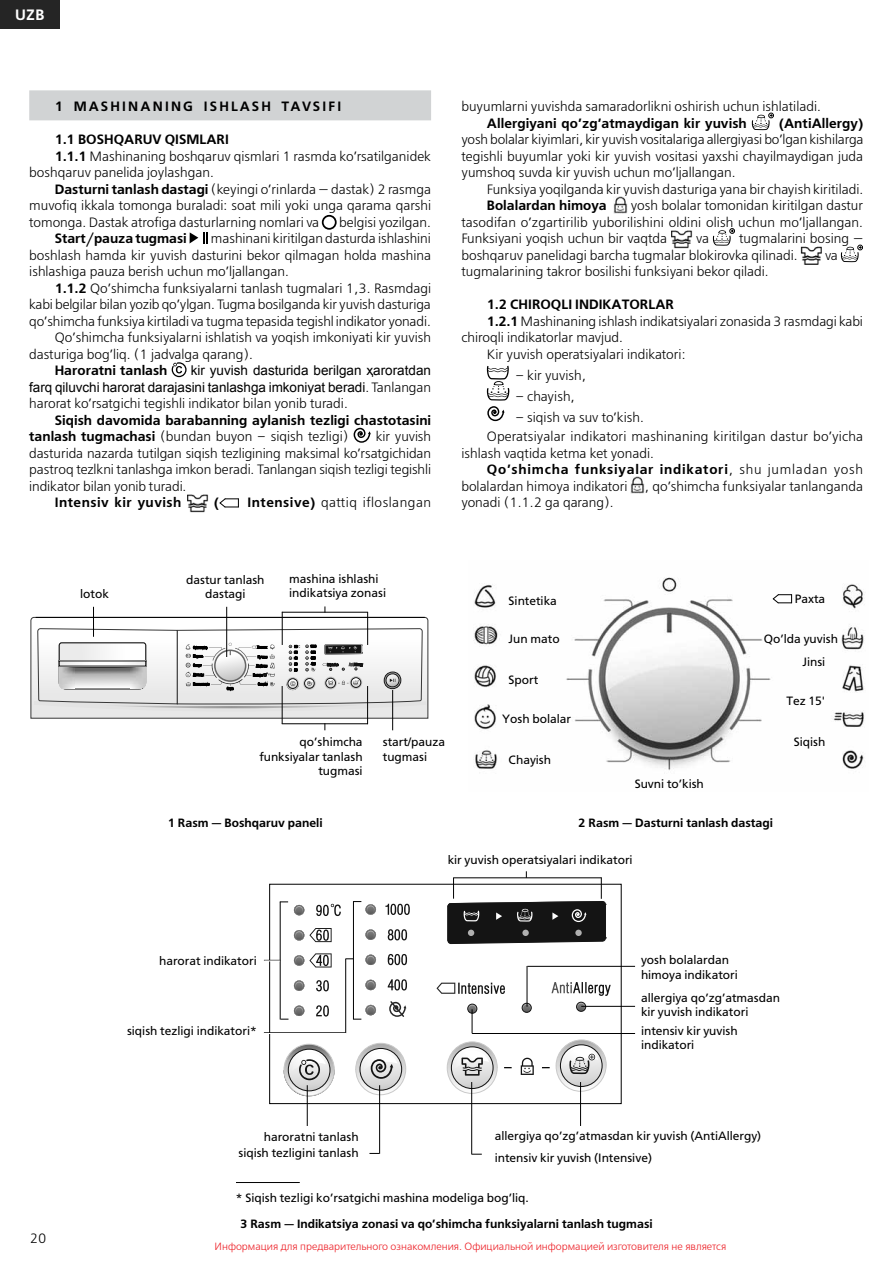
<style>
.page{position:relative;width:893px;height:1263px;background:#fff}
.page>*{position:absolute;margin:0;border:0;box-sizing:border-box;transform-origin:0 0}
.t1{font:15px "Free Set Demi Bold C";color:#fff}
.t2{font:13.5px/16.5px "Free Set Light C";color:#000;text-align:justify}
.t3{font:13.5px "Free Set Demi Bold C";color:#000}
.t4{font:13.5px/16.5px "Arial";letter-spacing:-.005em;color:#000;text-align:right}
.t5{font:13.5px "Free Set Demi Bold C";letter-spacing:.055em;color:#000}
.t6{font:13.5px "Free Set Light C";letter-spacing:.035em;color:#000}
.t7{font:13.5px "Free Set Demi Bold C";letter-spacing:.165em;color:#000}
.t8{font:13.5px "Free Set Demi Bold C";letter-spacing:.035em;color:#000}
.t9{font:12px/14.4px "Free Set C";color:#000}
.t10{font:12px "Free Set Demi Bold C";color:#000}
.t11{font:10.5px "Free Set Light C";color:#ed1d24}
.s1{font-family:"Free Set Demi Bold C"}
.s2{font-family:"Free Set Light C"}
</style>
<div class="page">
<div style="left:0;top:0;width:60px;height:29px;background:#252525"></div>
<div style="left:29px;top:90px;width:402px;height:30px;background:#d1d3d4"></div>
<div style="left:322px;top:215px;width:15px;height:15px;border:2px solid #000;border-radius:50%"></div>
<svg style="left:190px;top:232px;width:18px;height:12px"></svg>
<svg style="left:172px;top:362px;width:15px;height:15px"></svg>
<svg style="left:354px;top:428px;width:17px;height:15px"></svg>
<img style="left:187px;top:494px;width:21px;height:18px">
<svg style="left:219px;top:498px;width:20px;height:10px"></svg>
<hr style="left:236px;top:1182px;width:64px;height:1px;background:#000">
<svg style="left:752px;top:113px;width:22px;height:17px"></svg>
<img style="left:613px;top:196px;width:14px;height:17px">
<img style="left:671px;top:230px;width:21px;height:18px">
<svg style="left:713px;top:228px;width:22px;height:18px"></svg>
<img style="left:801px;top:246px;width:21px;height:19px">
<svg style="left:841px;top:245px;width:22px;height:17px"></svg>
<svg style="left:487px;top:366px;width:22px;height:55px"></svg>
<img style="left:631px;top:477px;width:14px;height:17px">
<hr style="left:471px;top:1082px;width:1px;height:72px;background:#000">
<hr style="left:379px;top:1085px;width:1px;height:69px;background:#000">
<hr style="left:307px;top:1085px;width:1px;height:41px;background:#000">
<hr style="left:580px;top:1082px;width:1px;height:44px;background:#000">
<svg style="left:264px;top:871px;width:347px;height:225px"></svg>
<hr style="left:527px;top:966px;width:108px;height:1px;background:#000">
<hr style="left:581px;top:1006px;width:54px;height:1px;background:#000">
<hr style="left:472px;top:1033px;width:163px;height:1px;background:#000">
<img style="left:473px;top:577px;width:391px;height:194px">
<svg style="left:772px;top:593px;width:20px;height:11px"></svg>
<svg style="left:30px;top:606px;width:399px;height:124px"></svg>
<hr style="left:282px;top:723px;width:86px;height:1px;background:#000">
<hr style="left:282px;top:686px;width:1px;height:38px;background:#000">
<p class="t1" style="left:15px;top:6px;width:31px">UZB</p>
<p class="t7" style="left:55px;top:99px;width:288px">1 MASHINANING ISHLASH TAVSIFI</p>
<p class="t3" style="left:55px;top:132px;width:176px">1.1 BOSHQARUV QISMLARI</p>
<p class="t2" style="left:29px;top:148px;width:403px;text-indent:26px"><span class="s1">1.1.1</span> Mashinaning boshqaruv qismlari 1 rasmda ko’rsatilganidek boshqaruv panelida joylashgan.</p>
<p class="t2" style="left:29px;top:181px;width:403px;text-indent:26px"><span class="s1">Dasturni tanlash dastagi</span> (keyingi o’rinlarda — dastak) 2 rasmga muvofiq ikkala tomonga buraladi: soat mili yoki unga qarama qarshi tomonga. Dastak atrofiga dasturlarning nomlari va</p>
<p class="t2" style="left:339px;top:214px;width:93px">belgisi yozilgan.</p>
<p class="t3" style="left:55px;top:231px;width:133px">Start/pauza tugmasi</p>
<p class="t2" style="left:29px;top:231px;width:403px;text-indent:182px">mashinani kiritilgan dasturda ishlashini boshlash hamda kir yuvish dasturini bekor qilmagan holda mashina ishlashiga pauza berish uchun mo’ljallangan.</p>
<p class="t2" style="left:55px;top:280px;width:378px"><span class="s1">1.1.2</span> Qo’shimcha funksiyalarni tanlash tugmalari 1,3. Rasmdagi</p>
<p class="t2" style="left:29px;top:297px;width:403px">kabi belgilar bilan yozib qo’ylgan. Tugma bosilganda kir yuvish dasturiga</p>
<p class="t2" style="left:29px;top:313px;width:403px">qo’shimcha funksiya kirtiladi va tugma tepasida tegishl indikator yonadi.</p>
<p class="t2" style="left:55px;top:330px;width:378px">Qo’shimcha funksiyalarni ishlatish va yoqish imkoniyati kir yuvish</p>
<p class="t2" style="left:29px;top:346px;width:225px">dasturiga bog’liq. (1 jadvalga qarang).</p>
<p class="t3" style="left:55px;top:363px;width:114px">Haroratni tanlash</p>
<p class="t4" style="left:29px;top:362px;width:403px">kir yuvish dasturida berilgan ҳaroratdan<br>farq qiluvchi harorat darajasini tanlashga imkoniyat beradi<span class="s2">. Tanlangan</span></p>
<p class="t2" style="left:29px;top:396px;width:320px">harorat ko’rsatgichi tegishli indikator bilan yonib turadi.</p>
<p class="t3" style="left:55px;top:412px;width:378px">Siqish davomida barabanning aylanish tezligi chastotasini</p>
<p class="t2" style="left:29px;top:429px;width:321px"><span class="s1">tanlash tugmachasi</span> (bundan buyon – siqish tezligi)</p>
<p class="t2" style="left:29px;top:429px;width:403px;text-indent:347px">kir yuvish dasturida nazarda tutilgan siqish tezligining maksimal ko’rsatgichidan pastroq tezlkni tanlashga imkon beradi. Tanlangan siqish tezligi tegishli indikator bilan yonib turadi.</p>
<p class="t8" style="left:55px;top:495px;width:128px">Intensiv kir yuvish</p>
<p class="t3" style="left:214px;top:495px;width:7px">(</p>
<p class="t6" style="left:247px;top:495px;width:185px"><span class="s1">Intensive)</span> qattiq ifloslangan</p>
<p class="t2" style="left:461px;top:99px;width:361px">buyumlarni yuvishda samaradorlikni oshirish uchun ishlatiladi.</p>
<p class="t3" style="left:487px;top:115px;width:261px">Allergiyani qo’zg’atmaydigan kir yuvish</p>
<p class="t3" style="left:779px;top:115px;width:86px">(AntiAllergy)</p>
<p class="t2" style="left:461px;top:132px;width:404px">yosh bolalar kiyimlari, kir yuvish vositalariga allergiyasi bo’lgan kishilarga tegishli buyumlar yoki kir yuvish vositasi yaxshi chayilmaydigan juda yumshoq suvda kir yuvish uchun mo’ljallangan.</p>
<p class="t2" style="left:487px;top:181px;width:378px">Funksiya yoqilganda kir yuvish dasturiga yana bir chayish kiritiladi.</p>
<p class="t3" style="left:487px;top:198px;width:121px">Bolalardan himoya</p>
<p class="t2" style="left:461px;top:198px;width:403px;text-indent:169px">yosh bolalar tomonidan kiritilgan dastur tasodifan o’zgartirilib yuborilishini oldini olish uchun mo’ljallangan.<br>Funksiyani yoqish uchun bir vaqtda</p>
<p class="t2" style="left:461px;top:231px;width:403px;text-indent:278px">tugmalarini bosing — boshqaruv panelidagi barcha tugmalar blokirovka qilinadi.</p>
<p class="t2" style="left:696px;top:231px;width:14px">va</p>
<p class="t2" style="left:825px;top:247px;width:14px">va</p>
<p class="t2" style="left:461px;top:264px;width:309px">tugmalarining takror bosilishi funksiyani bekor qiladi.</p>
<p class="t3" style="left:487px;top:297px;width:189px">1.2 CHIROQLI INDIKATORLAR</p>
<p class="t2" style="left:487px;top:313px;width:378px"><span class="s1">1.2.1</span> Mashinaning ishlash indikatsiyalari zonasida 3 rasmdagi kabi</p>
<p class="t2" style="left:461px;top:330px;width:163px">chiroqli indikatorlar mavjud.</p>
<p class="t2" style="left:487px;top:346px;width:200px">Kir yuvish operatsiyalari indikatori:</p>
<p class="t2" style="left:515px;top:367px;width:72px">– kir yuvish,</p>
<p class="t2" style="left:515px;top:388px;width:61px">– chayish,</p>
<p class="t2" style="left:487px;top:408px;width:378px;line-height:19.5px;text-indent:28px">– siqish va suv to’kish.<br>Operatsiyalar indikatori mashinaning kiritilgan dastur bo’yicha</p>
<p class="t2" style="left:461px;top:445px;width:194px">ishlash vaqtida ketma ket yonadi.</p>
<p class="t5" style="left:487px;top:462px;width:378px">Qo’shimcha funksiyalar indikatori<span class="s2">, shu jumladan yosh</span></p>
<p class="t2" style="left:461px;top:478px;width:168px">bolalardan himoya indikatori</p>
<p class="t2" style="left:645px;top:478px;width:220px">, qo’shimcha funksiyalar tanlanganda</p>
<p class="t2" style="left:461px;top:495px;width:154px">yonadi (1.1.2 ga qarang).</p>
<p class="t9" style="left:80px;top:587px;width:30px">lotok</p>
<p class="t9" style="left:186px;top:572px;width:80px;text-align:center">dastur tanlash dastagi</p>
<p class="t9" style="left:289px;top:572px;width:98px">mashina ishlashi indikatsiya zonasi</p>
<p class="t9" style="left:259px;top:735px;width:105px;text-align:right">qo’shimcha funksiyalar tanlash tugmasi</p>
<p class="t9" style="left:383px;top:735px;width:64px">start/pauza tugmasi</p>
<p class="t9" style="left:509px;top:594px;width:50px">Sintetika</p>
<p class="t9" style="left:795px;top:592px;width:32px">Paxta</p>
<p class="t9" style="left:509px;top:632px;width:53px">Jun mato</p>
<p class="t9" style="left:764px;top:632px;width:76px">Qo’lda yuvish</p>
<p class="t9" style="left:509px;top:673px;width:31px">Sport</p>
<p class="t9" style="left:502px;top:711px;width:70px">Yosh bolalar</p>
<p class="t9" style="left:509px;top:753px;width:44px">Chayish</p>
<p class="t9" style="left:635px;top:776px;width:71px">Suvni to’kish</p>
<p class="t9" style="left:802px;top:655px;width:24px">Jinsi</p>
<p class="t9" style="left:786px;top:693px;width:40px">Tez 15'</p>
<p class="t9" style="left:794px;top:735px;width:33px">Siqish</p>
<p class="t10" style="left:168px;top:816px;width:156px">1 Rasm — Boshqaruv paneli</p>
<p class="t10" style="left:578px;top:816px;width:196px">2 Rasm — Dasturni tanlash dastagi</p>
<p class="t9" style="left:159px;top:953px;width:99px">harorat indikatori</p>
<p class="t9" style="left:127px;top:1023px;width:131px">siqish tezligi indikatori*</p>
<p class="t9" style="left:238px;top:1129px;width:122px;line-height:16px;text-align:right">haroratni tanlash siqish tezligini tanlash</p>
<p class="t9" style="left:448px;top:852px;width:186px">kir yuvish operatsiyalari indikatori</p>
<p class="t9" style="left:641px;top:953px;width:98px">yosh bolalardan himoya indikatori</p>
<p class="t9" style="left:641px;top:990px;width:140px">allergiya qo’zg’atmasdan kir yuvish indikatori</p>
<p class="t9" style="left:641px;top:1023px;width:98px">intensiv kir yuvish indikatori</p>
<p class="t9" style="left:495px;top:1128px;width:268px">allergiya qo’zg’atmasdan kir yuvish (AntiAllergy)</p>
<p class="t9" style="left:495px;top:1150px;width:159px">intensiv kir yuvish (Intensive)</p>
<p class="t9" style="left:236px;top:1190px;width:294px">* Siqish tezligi ko’rsatgichi mashina modeliga bog’liq.</p>
<p class="t2" style="left:30px;top:1231px;width:18px">20</p>
<p class="t10" style="left:240px;top:1217px;width:414px">3 Rasm — Indikatsiya zonasi va qo’shimcha funksiyalarni tanlash tugmasi</p>
<p class="t11" style="left:215px;top:1240px;width:513px">Информация для предварительного ознакомления. Официальной информацией изготовителя не является</p>
</div>
